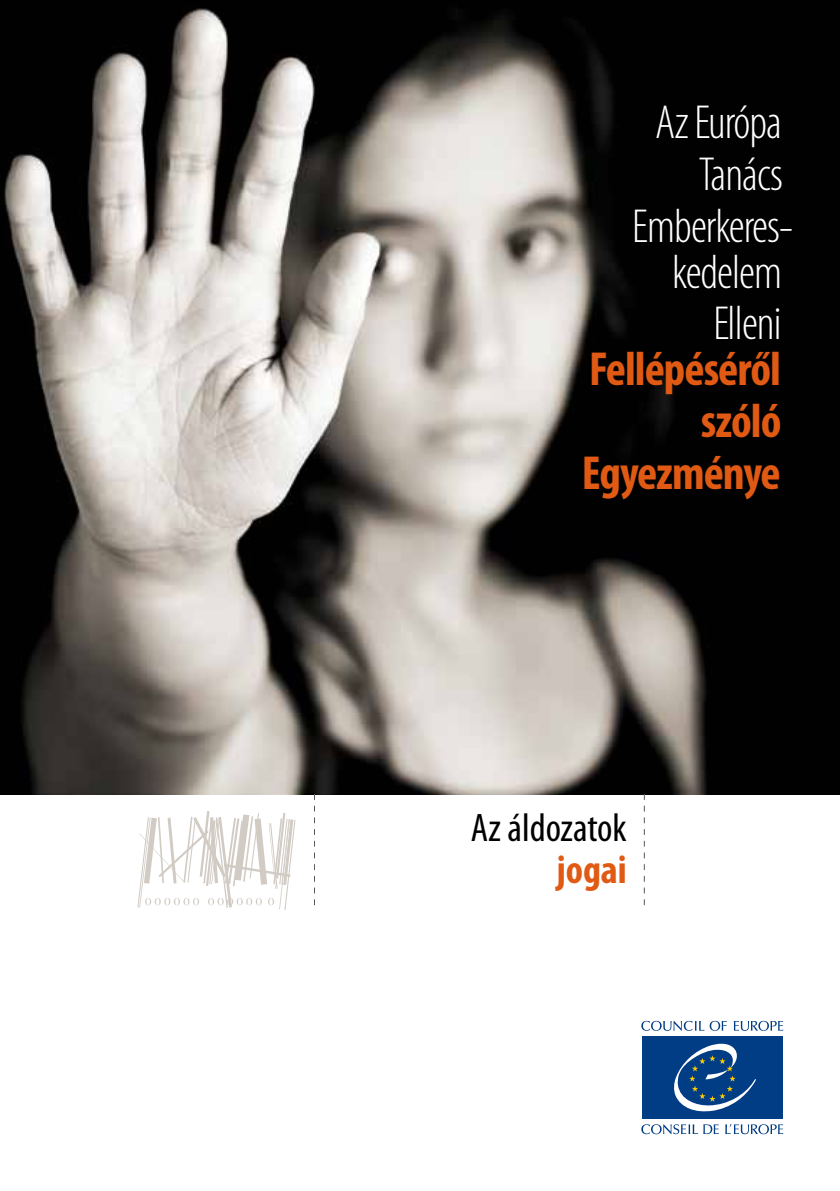
<style>
.page{position:relative;width:840px;height:1191px;background:#fff}
.page>*{position:absolute;margin:0;border:0;box-sizing:border-box;transform-origin:0 0}
.t1{font:300 condensed 48px/51.6px "Myriad Pro";letter-spacing:-.02em;color:#fff;text-align:right}
.t2{font:700 condensed 48px/51.6px "Myriad Pro";letter-spacing:-.02em;color:#e05a14;text-align:right}
.t3{font:condensed 40px "Myriad Pro";color:#000}
.t4{font:700 condensed 40px "Myriad Pro";color:#e05a14}
</style>
<div class="page">
<img style="left:0;top:0;width:839px;height:794px">
<svg style="left:733px;top:1020px;width:49px;height:10px"></svg>
<svg style="left:641px;top:1020px;width:85px;height:10px"></svg>
<svg style="left:725px;top:1124px;width:57px;height:10px"></svg>
<svg style="left:703px;top:1124px;width:15px;height:10px"></svg>
<svg style="left:641px;top:1124px;width:56px;height:10px"></svg>
<div style="left:641px;top:1036px;width:141px;height:82px;background:#003d85"></div>
<svg style="left:674px;top:1043px;width:82px;height:68px"></svg>
<svg style="left:137px;top:811px;width:158px;height:99px"></svg>
<svg style="left:643px;top:794px;width:1px;height:111px"></svg>
<svg style="left:314px;top:794px;width:1px;height:111px"></svg>
<p class="t1" style="left:631px;top:96px;width:162px">Az Európa<br>Tanács emberkeres-</p>
<p class="t1" style="left:671px;top:246px;width:111px">kedelem<br>Elleni</p>
<p class="t2" style="left:581px;top:342px;width:201px">Fellépéséről szóló<br>Egyezménye</p>
<p class="t3" style="left:470px;top:803px;width:157px">Az áldozatok</p>
<p class="t4" style="left:556px;top:844px;width:71px">jogai</p>
</div>
